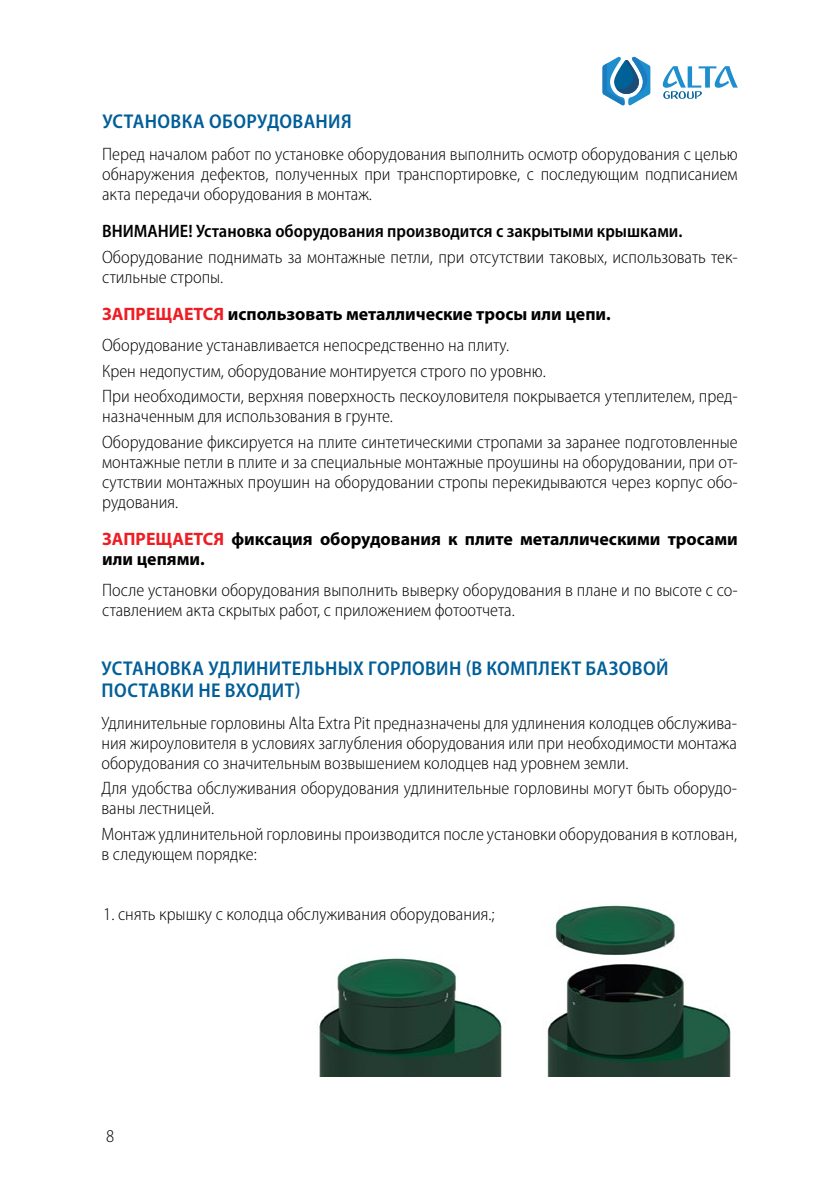
<style>
.page{position:relative;width:840px;height:1191px;background:#fff}
.page>*{position:absolute;margin:0;border:0;box-sizing:border-box;transform-origin:0 0}
.Header_2{font:600 semi-condensed 20px/22px "Myriad Pro";letter-spacing:.015em;color:#005e98}
.t1{font:300 semi-condensed 18px/20px "Myriad Pro";color:#000}
.Warning{font:700 18px/20px "Myriad Pro";color:#000}
.Warning1{font:600 semi-condensed 18px "Myriad Pro";color:#000}
.s1{color:#ed1d24}
</style>
<div class="page">
<svg style="left:602px;top:57px;width:48px;height:48px"></svg>
<svg style="left:662px;top:66px;width:75px;height:33px"></svg>
<img style="left:317px;top:958px;width:188px;height:118px">
<img style="left:547px;top:905px;width:184px;height:171px">
<p class="Header_2" style="left:102px;top:111px;width:251px">УСТАНОВКА ОБОРУДОВАНИЯ</p>
<p class="t1" style="left:102px;top:144px;width:637px;text-align:justify">Перед началом работ по установке оборудования выполнить осмотр оборудования с целью обнаружения дефектов, полученных при транспортировке, с последующим подписанием акта передачи оборудования в монтаж.</p>
<p class="Warning1" style="left:102px;top:221px;width:581px">ВНИМАНИЕ! Установка оборудования производится с закрытыми крышками.</p>
<p class="t1" style="left:102px;top:247px;width:636px">Оборудование поднимать за монтажные петли, при отсутствии таковых, использовать тек&shy;стильные стропы.</p>
<p class="Warning" style="left:102px;top:304px;width:510px"><span class="s1">ЗАПРЕЩАЕТСЯ</span> использовать металлические тросы или цепи.</p>
<p class="t1" style="left:102px;top:335px;width:408px">Оборудование устанавливается непосредственно на плиту.</p>
<p class="t1" style="left:102px;top:361px;width:445px">Крен недопустим, оборудование монтируется строго по уровню.</p>
<p class="t1" style="left:102px;top:386px;width:636px">При необходимости, верхняя поверхность пескоуловителя покрывается утеплителем, пред&shy;назначенным для использования в грунте.</p>
<p class="t1" style="left:102px;top:432px;width:636px;text-align:justify">Оборудование фиксируется на плите синтетическими стропами за заранее подготовленные монтажные петли в плите и за специальные монтажные проушины на оборудовании, при от&shy;сутствии монтажных проушин на оборудовании стропы перекидываются через корпус обо&shy;рудования.</p>
<p class="Warning" style="left:102px;top:529px;width:637px"><span class="s1">ЗАПРЕЩАЕТСЯ</span> фиксация оборудования к плите металлическими тросами или цепями.</p>
<p class="t1" style="left:102px;top:580px;width:636px">После установки оборудования выполнить выверку оборудования в плане и по высоте с со&shy;ставлением акта скрытых работ, с приложением фотоотчета.</p>
<p class="Header_2" style="left:102px;top:658px;width:568px">УСТАНОВКА УДЛИНИТЕЛЬНЫХ ГОРЛОВИН (В КОМПЛЕКТ БАЗОВОЙ<br>ПОСТАВКИ НЕ ВХОДИТ)</p>
<p class="t1" style="left:101px;top:713px;width:636px;text-align:justify">Удлинительные горловины Alta Extra Pit предназначены для удлинения колодцев обслужива&shy;ния жироуловителя в условиях заглубления оборудования или при необходимости монтажа оборудования со значительным возвышением колодцев над уровнем земли.</p>
<p class="t1" style="left:101px;top:778px;width:636px">Для удобства обслуживания оборудования удлинительные горловины могут быть оборудо&shy;ваны лестницей.</p>
<p class="t1" style="left:101px;top:824px;width:637px">Монтаж удлинительной горловины производится после установки оборудования в котлован, в следующем порядке:</p>
<p class="t1" style="left:103px;top:904px;width:393px">1. снять крышку с колодца обслуживания оборудования.;</p>
<p class="t1" style="left:106px;top:1126px;width:10px">8</p>
</div>
